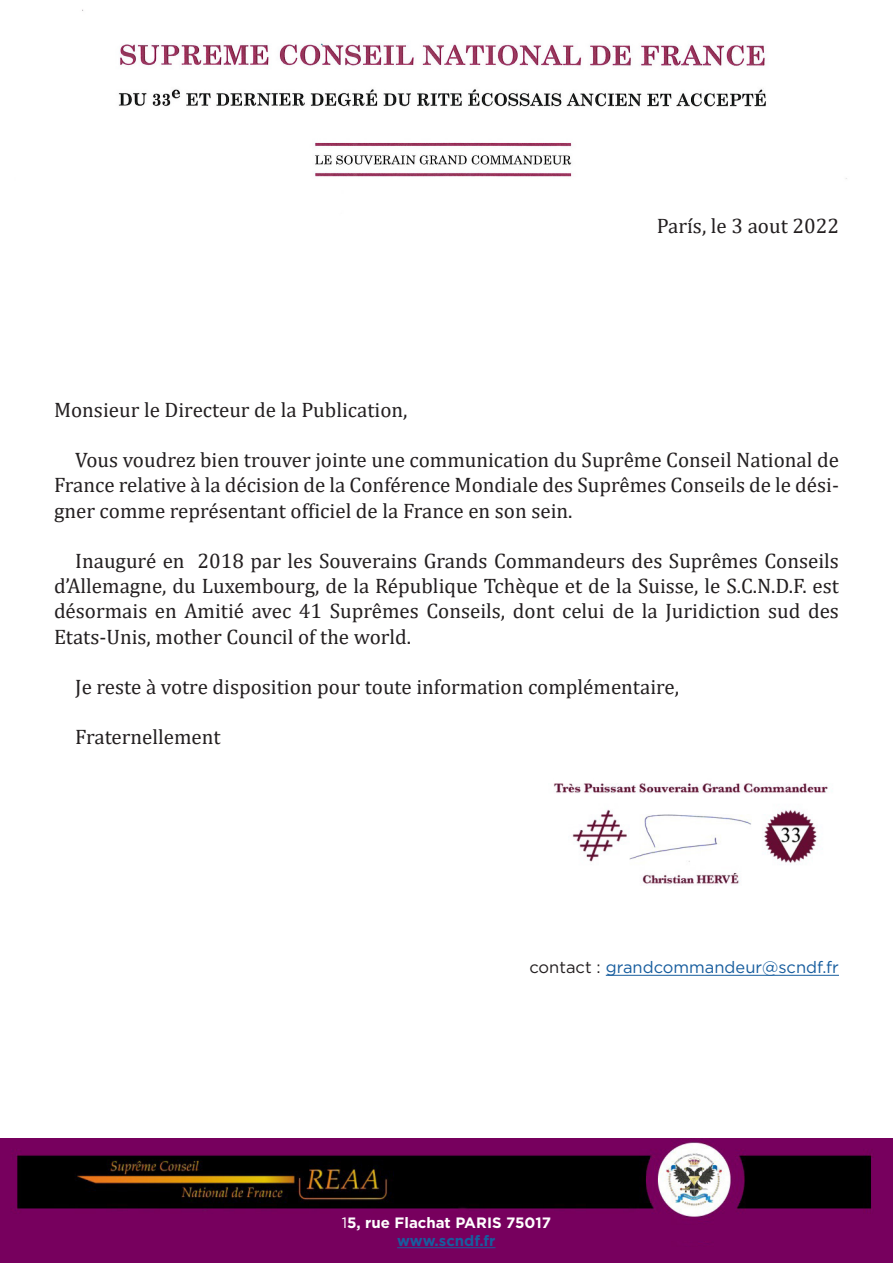
<style>
.page{position:relative;width:893px;height:1263px;background:#fff}
.page>*{position:absolute;margin:0;border:0;box-sizing:border-box;transform-origin:0 0}
.t1{font:21px/25.2px "Cambria";color:#231f20;text-align:justify}
.t2{font:16.5px "Gotham";color:#175d9e}
.t3{font:700 15px "Gotham";color:#fff}
.t4{font:700 15px "Gotham";color:#175d9e}
.s1{color:#231f20}
.s2{font-weight:400}
</style>
<div class="page">
<img style="left:82px;top:9px;width:765px;height:170px">
<div style="left:0;top:1240px;width:893px;height:23px;background:#77005e"></div>
<img style="left:0;top:1139px;width:893px;height:101px">
<hr style="left:397px;top:1247px;width:98px;height:1px;background:#175d9e">
<hr style="left:606px;top:975px;width:233px;height:1px;background:#175d9e">
<img style="left:553px;top:783px;width:275px;height:103px">
<p class="t1" style="left:657px;top:213px;width:184px">París, le 3 aout 2022</p>
<p class="t1" style="left:54px;top:397px;width:355px">Monsieur le Directeur de la Publication,</p>
<p class="t1" style="left:54px;top:447px;width:786px;text-indent:21px">Vous voudrez bien trouver jointe une communication du Suprême Conseil National de France relative à la décision de la Conférence Mondiale des Suprêmes Conseils de le dési&shy;gner comme représentant officiel de la France en son sein.</p>
<p class="t1" style="left:54px;top:548px;width:786px;text-indent:21px">Inauguré en 2018 par les Souverains Grands Commandeurs des Suprêmes Conseils d’Allemagne, du Luxembourg, de la République Tchèque et de la Suisse, le S.C.N.D.F. est désormais en Amitié avec 41 Suprêmes Conseils, dont celui de la Juridiction sud des Etats-Unis, mother Council of the world.</p>
<p class="t1" style="left:75px;top:674px;width:605px">Je reste à votre disposition pour toute information complémentaire,</p>
<p class="t1" style="left:75px;top:725px;width:147px">Fraternellement</p>
<p class="t2" style="left:529px;top:957px;width:311px"><span class="s1">contact :</span> grandcommandeur@scndf.fr</p>
<p class="t3" style="left:342px;top:1213px;width:211px"><span class="s2">1</span>5, rue Flachat PARIS 75017</p>
<p class="t4" style="left:397px;top:1231px;width:100px">www.scndf.fr</p>
</div>
